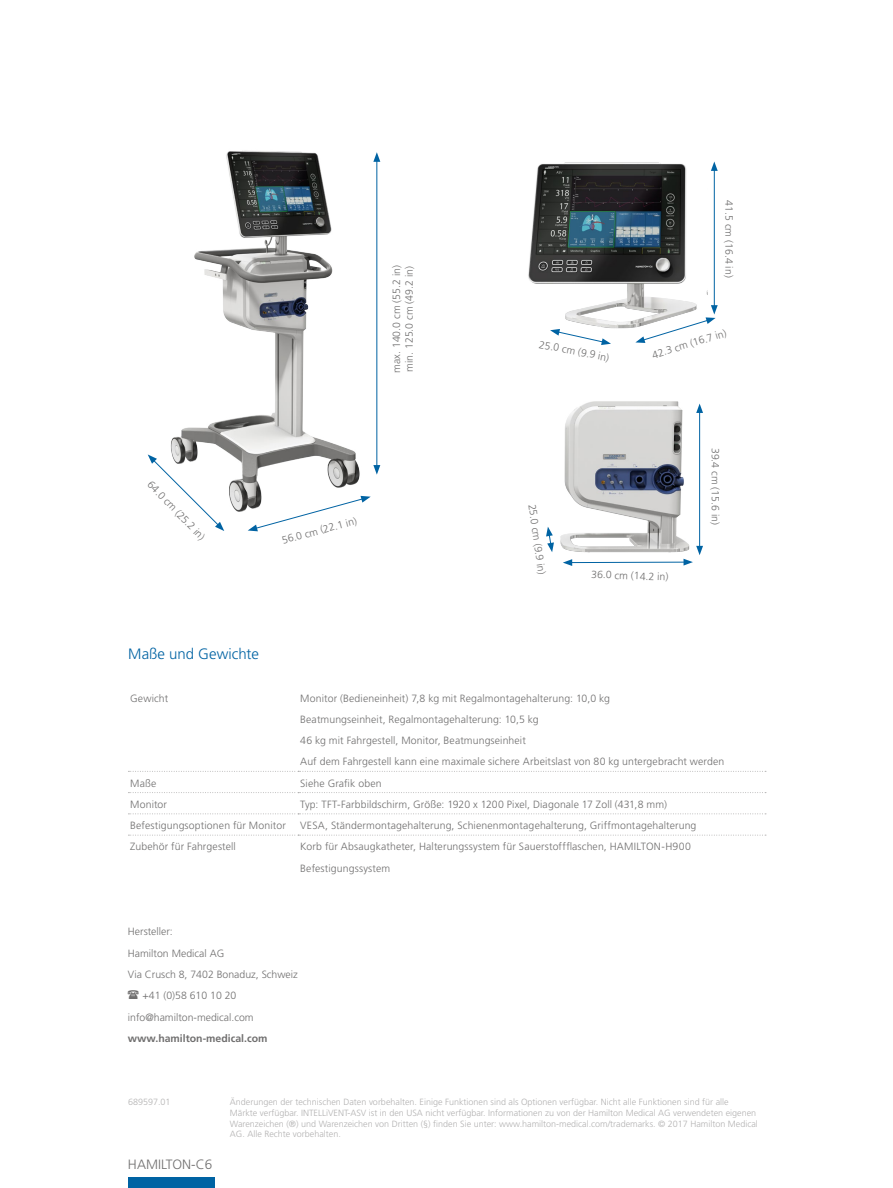
<style>
.page{position:relative;width:893px;height:1188px;background:#fff}
.page>*{position:absolute;margin:0;border:0;box-sizing:border-box;transform-origin:0 0}
.t1{font:300 15px "Frutiger LT Std";color:#0063a3}
.t2{font:300 13.5px "Frutiger LT Std";color:#706f6f}
.t3{font:300 10.5px/21.3px "Frutiger LT Std";letter-spacing:.01em;color:#706f6f}
.t4{font:700 10.5px "Frutiger LT Std";color:#706f6f}
.t5{font:300 9px/10.8px "Frutiger LT Std";color:#b3b2b2}
</style>
<div class="page">
<div style="left:128px;top:1177px;width:86px;height:11px;background:#0063a3"></div>
<svg style="left:128px;top:771px;width:638px;height:1px"></svg>
<svg style="left:128px;top:792px;width:638px;height:1px"></svg>
<svg style="left:128px;top:813px;width:638px;height:1px"></svg>
<svg style="left:128px;top:835px;width:638px;height:1px"></svg>
<img style="left:528px;top:162px;width:180px;height:167px">
<img style="left:147px;top:150px;width:234px;height:382px">
<svg style="left:148px;top:454px;width:76px;height:77px"></svg>
<svg style="left:248px;top:496px;width:123px;height:35px"></svg>
<hr style="left:376px;top:159px;width:1px;height:308px;background:#0063a3">
<svg style="left:373px;top:465px;width:7px;height:10px"></svg>
<svg style="left:373px;top:152px;width:7px;height:10px"></svg>
<img style="left:560px;top:401px;width:130px;height:147px">
<hr style="left:699px;top:411px;width:1px;height:137px;background:#0063a3">
<svg style="left:563px;top:546px;width:140px;height:20px"></svg>
<svg style="left:696px;top:404px;width:7px;height:9px"></svg>
<svg style="left:546px;top:527px;width:8px;height:25px"></svg>
<hr style="left:714px;top:168px;width:1px;height:140px;background:#0063a3">
<svg style="left:635px;top:305px;width:83px;height:38px"></svg>
<svg style="left:711px;top:161px;width:7px;height:10px"></svg>
<svg style="left:550px;top:329px;width:61px;height:16px"></svg>
<p class="t3" style="left:157px;top:475px;width:79px;rotate:46deg">64.0 cm (25.2 in)</p>
<p class="t3" style="left:390px;top:373px;width:109px;line-height:12.6px;rotate:-90deg">max. 140.0 cm (55.2 in) min. 125.0 cm (49.2 in)</p>
<p class="t3" style="left:279px;top:530px;width:79px;rotate:-15deg">56.0 cm (22.1 in)</p>
<p class="t3" style="left:541px;top:334px;width:73px;rotate:11deg">25.0 cm (9.9 in)</p>
<p class="t3" style="left:740px;top:200px;width:79px;rotate:90deg">41.5 cm (16.4 in)</p>
<p class="t3" style="left:649px;top:345px;width:79px;rotate:-17deg">42.3 cm (16.7 in)</p>
<p class="t3" style="left:542px;top:503px;width:73px;rotate:82deg">25.0 cm (9.9 in)</p>
<p class="t3" style="left:592px;top:564px;width:79px;rotate:2deg">36.0 cm (14.2 in)</p>
<p class="t3" style="left:726px;top:448px;width:79px;rotate:90deg">39.4 cm (15.6 in)</p>
<h1 class="t1" style="left:128px;top:645px;width:132px">Maße und Gewichte</h1>
<p class="t3" style="left:130px;top:687px;width:40px">Gewicht</p>
<p class="t3" style="left:300px;top:687px;width:426px">Monitor (Bedieneinheit) 7,8 kg mit Regalmontagehalterung: 10,0 kg<br>Beatmungseinheit, Regalmontagehalterung: 10,5 kg<br>46 kg mit Fahrgestell, Monitor, Beatmungseinheit<br>Auf dem Fahrgestell kann eine maximale sichere Arbeitslast von 80 kg untergebracht werden</p>
<p class="t3" style="left:130px;top:773px;width:28px">Maße</p>
<p class="t3" style="left:300px;top:773px;width:83px">Siehe Grafik oben</p>
<p class="t3" style="left:130px;top:794px;width:38px">Monitor</p>
<p class="t3" style="left:300px;top:794px;width:368px">Typ: TFT-Farbbildschirm, Größe: 1920 x 1200 Pixel, Diagonale 17 Zoll (431,8 mm)</p>
<p class="t3" style="left:130px;top:815px;width:157px">Befestigungsoptionen für Monitor</p>
<p class="t3" style="left:300px;top:815px;width:398px">VESA, Ständermontagehalterung, Schienenmontagehalterung, Griffmontagehalterung</p>
<p class="t3" style="left:130px;top:836px;width:107px">Zubehör für Fahrgestell</p>
<p class="t3" style="left:300px;top:836px;width:392px">Korb für Absaugkatheter, Halterungssystem für Sauerstoffflaschen, HAMILTON-H900<br>Befestigungssystem</p>
<p class="t3" style="left:128px;top:921px;width:46px">Hersteller:</p>
<p class="t3" style="left:128px;top:943px;width:98px">Hamilton Medical AG</p>
<p class="t3" style="left:128px;top:964px;width:171px">Via Crusch 8, 7402 Bonaduz, Schweiz</p>
<p class="t3" style="left:143px;top:985px;width:95px">+41 (0)58 610 10 20</p>
<p class="t3" style="left:128px;top:1006px;width:127px">info@hamilton-medical.com</p>
<p class="t4" style="left:128px;top:1032px;width:141px">www.hamilton-medical.com</p>
<p class="t5" style="left:128px;top:1097px;width:44px">689597.01</p>
<p class="t2" style="left:128px;top:1157px;width:86px">HAMILTON-C6</p>
<p class="t5" style="left:230px;top:1097px;width:529px">Änderungen der technischen Daten vorbehalten. Einige Funktionen sind als Optionen verfügbar. Nicht alle Funktionen sind für alle Märkte verfügbar. INTELLiVENT-ASV ist in den USA nicht verfügbar. Informationen zu von der Hamilton Medical AG verwendeten eigenen Warenzeichen (®) und Warenzeichen von Dritten (§) finden Sie unter: www.hamilton-medical.com/trademarks. © 2017 Hamilton Medical AG. Alle Rechte vorbehalten.</p>
</div>
